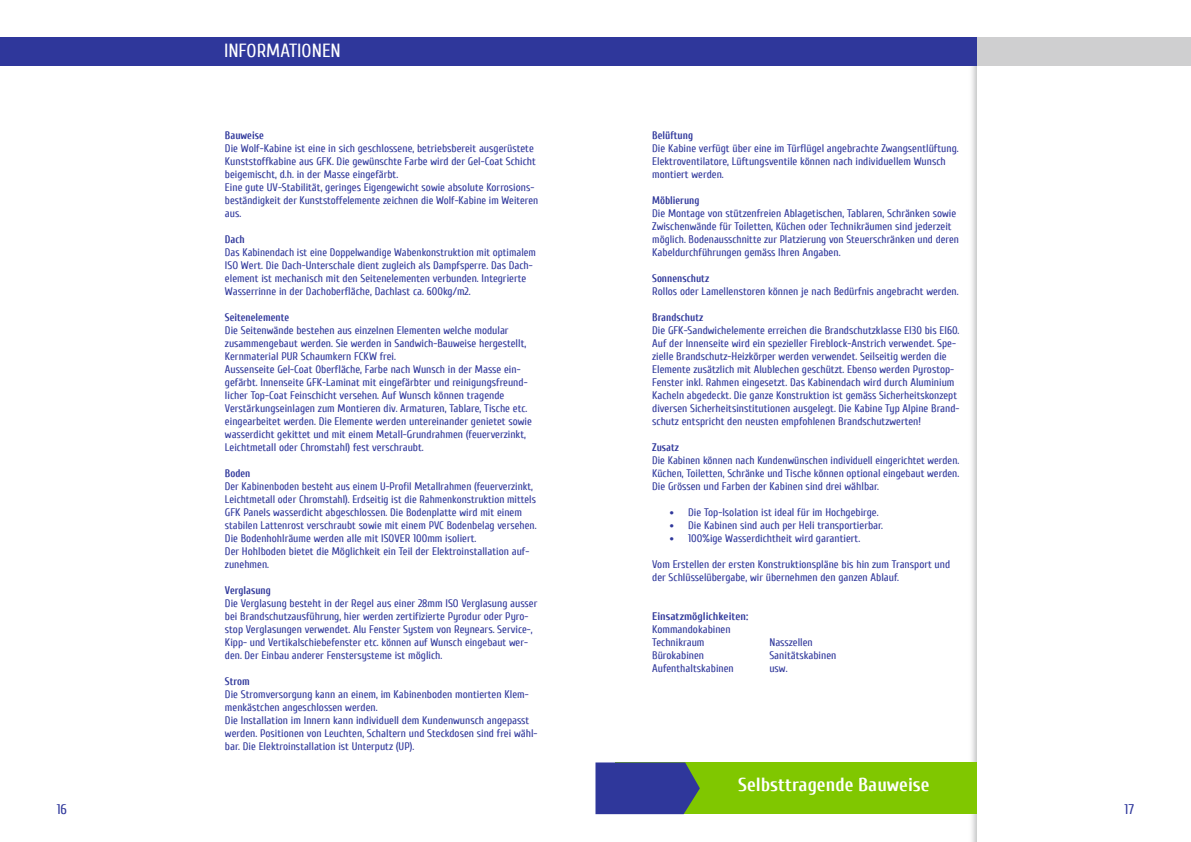
<style>
.page{position:relative;width:1191px;height:842px;background:#fff}
.page>*{position:absolute;margin:0;border:0;box-sizing:border-box;transform-origin:0 0}
.t1{font:700 19px "Cuprum";color:#fff}
.t2{font:19px "Cuprum";color:#fff}
.t3{font:14px "Cuprum";color:#2f379b}
.t4{font:11px/13px "Cuprum";color:#2f379b}
.t5{font:700 11px "Cuprum";color:#2f379b;scale:.94 1}
.t6{font:700 11px "Cuprum";color:#2f379b}
.s1{font-family:"DIN";font-size:10px}
</style>
<div class="page">
<div style="left:0;top:37px;width:595px;height:28px;background:#2f379b"></div>
<img style="left:969px;top:65px;width:8px;height:777px">
<div style="left:595px;top:37px;width:382px;height:28px;background:#2f379b"></div>
<div style="left:977px;top:37px;width:214px;height:28px;background:#cfcfd0"></div>
<div style="left:615px;top:762px;width:362px;height:52px;background:#80c700"></div>
<svg style="left:595px;top:762px;width:105px;height:52px"></svg>
<p class="t3" style="left:57px;top:801px;width:12px">16</p>
<h1 class="t2" style="left:224px;top:40px;width:118px">INFORMATIONEN</h1>
<p class="t5" style="left:225px;top:129px;width:43px">Bauweise</p>
<p class="t4" style="left:225px;top:142px;width:315px">Die Wolf-Kabine ist eine in sich geschlossene, betriebsbereit ausgerüstete Kunststoffkabine aus GFK. Die gewünschte Farbe wird der Gel-Coat Schicht beigemischt, d.h. in der Masse eingefärbt.<br>Eine gute UV-Stabilität, geringes Eigengewicht sowie absolute Korrosions&shy;beständigkeit der Kunststoffelemente zeichnen die Wolf-Kabine im Weiteren aus.</p>
<p class="t5" style="left:225px;top:233px;width:23px">Dach</p>
<p class="t4" style="left:225px;top:246px;width:313px">Das Kabinendach ist eine Doppelwandige Wabenkonstruktion mit optimalem ISO Wert. Die Dach-Unterschale dient zugleich als Dampfsperre. Das Dach&shy;element ist mechanisch mit den Seitenelementen verbunden. Integrierte Wasserrinne in der Dachoberfläche, Dachlast ca. 600kg/m2.</p>
<p class="t5" style="left:225px;top:311px;width:70px">Seitenelemente</p>
<p class="t4" style="left:225px;top:324px;width:308px">Die Seitenwände bestehen aus einzelnen Elementen welche modular zusammengebaut werden. Sie werden in Sandwich-Bauweise hergestellt, Kernmaterial PUR Schaumkern FCKW frei.<br>Aussenseite Gel-Coat Oberfläche, Farbe nach Wunsch in der Masse ein&shy;gefärbt. Innenseite GFK-Laminat mit eingefärbter und reinigungsfreund&shy;licher Top-Coat Feinschicht versehen. Auf Wunsch können tragende Verstärkungseinlagen zum Montieren div. Armaturen, Tablare, Tische etc. eingearbeitet werden. Die Elemente werden untereinander genietet sowie wasserdicht gekittet und mit einem Metall-Grundrahmen (feuerverzinkt, Leichtmetall oder Chromstahl) fest verschraubt.</p>
<p class="t5" style="left:225px;top:467px;width:29px">Boden</p>
<p class="t4" style="left:225px;top:480px;width:313px">Der Kabinenboden besteht aus einem U-Profil Metallrahmen (feuerverzinkt, Leichtmetall oder Chromstahl). Erdseitig ist die Rahmenkonstruktion mittels GFK Panels wasserdicht abgeschlossen. Die Bodenplatte wird mit einem stabilen Lattenrost verschraubt sowie mit einem PVC Bodenbelag versehen.<br>Die Bodenhohlräume werden alle mit ISOVER 100mm isoliert.<br>Der Hohlboden bietet die Möglichkeit ein Teil der Elektroinstallation auf&shy;zunehmen.</p>
<p class="t5" style="left:225px;top:584px;width:50px">Verglasung</p>
<p class="t4" style="left:225px;top:597px;width:314px">Die Verglasung besteht in der Regel aus einer 28mm ISO Verglasung ausser bei Brandschutzausführung, hier werden zertifizierte Pyrodur oder Pyro&shy;stop Verglasungen verwendet. Alu Fenster System von Reynears. Service-, Kipp- und Vertikalschiebefenster etc. können auf Wunsch eingebaut wer&shy;den. Der Einbau anderer Fenstersysteme ist möglich.</p>
<p class="t5" style="left:225px;top:675px;width:28px">Strom</p>
<p class="t4" style="left:225px;top:688px;width:314px">Die Stromversorgung kann an einem, im Kabinenboden montierten Klem&shy;menkästchen angeschlossen werden.<br>Die Installation im Innern kann individuell dem Kundenwunsch angepasst werden. Positionen von Leuchten, Schaltern und Steckdosen sind frei wähl&shy;bar. Die Elektroinstallation ist Unterputz (UP).</p>
<p class="t5" style="left:652px;top:129px;width:45px">Belüftung</p>
<p class="t4" style="left:652px;top:142px;width:308px">Die Kabine verfügt über eine im Türflügel angebrachte Zwangsentlüftung.<br>Elektroventilatore, Lüftungsventile können nach individuellem Wunsch montiert werden.</p>
<p class="t5" style="left:652px;top:194px;width:52px">Möblierung</p>
<p class="t4" style="left:652px;top:207px;width:308px">Die Montage von stützenfreien Ablagetischen, Tablaren, Schränken sowie Zwischenwände für Toiletten, Küchen oder Technikräumen sind jederzeit möglich. Bodenausschnitte zur Platzierung von Steuerschränken und deren Kabeldurchführungen gemäss Ihren Angaben.</p>
<p class="t5" style="left:652px;top:272px;width:62px">Sonnenschutz</p>
<p class="t4" style="left:652px;top:285px;width:308px">Rollos oder Lamellenstoren können je nach Bedürfnis angebracht werden.</p>
<p class="t5" style="left:652px;top:311px;width:56px">Brandschutz</p>
<p class="t4" style="left:652px;top:324px;width:309px">Die GFK-Sandwichelemente erreichen die Brandschutzklasse EI30 bis EI60.<br>Auf der Innenseite wird ein spezieller Fireblock-Anstrich verwendet. Spe&shy;zielle Brandschutz-Heizkörper werden verwendet. Seilseitig werden die Elemente zusätzlich mit Alublechen geschützt. Ebenso werden Pyrostop-Fenster inkl. Rahmen eingesetzt. Das Kabinendach wird durch Aluminium Kacheln abgedeckt. Die ganze Konstruktion ist gemäss Sicherheitskonzept diversen Sicherheitsinstitutionen ausgelegt. Die Kabine Typ Alpine Brand&shy;schutz entspricht den neusten empfohlenen Brandschutzwerten!</p>
<p class="t5" style="left:652px;top:441px;width:30px">Zusatz</p>
<p class="t4" style="left:652px;top:454px;width:309px;text-align:justify">Die Kabinen können nach Kundenwünschen individuell eingerichtet werden.<br>Küchen, Toiletten, Schränke und Tische können optional eingebaut werden.<br>Die Grössen und Farben der Kabinen sind drei wählbar.</p>
<p class="t4" style="left:669px;top:506px;width:211px"><span class="s1">•</span> Die Top-Isolation ist ideal für im Hochgebirge.</p>
<p class="t4" style="left:669px;top:519px;width:215px"><span class="s1">•</span> Die Kabinen sind auch per Heli transportierbar.</p>
<p class="t4" style="left:669px;top:532px;width:193px"><span class="s1">•</span> 100%ige Wasserdichtheit wird garantiert.</p>
<p class="t4" style="left:652px;top:558px;width:299px">Vom Erstellen der ersten Konstruktionspläne bis hin zum Transport und der Schlüsselübergabe, wir übernehmen den ganzen Ablauf.</p>
<p class="t6" style="left:652px;top:610px;width:98px">Einsatzmöglichkeiten:</p>
<p class="t4" style="left:652px;top:623px;width:83px">Kommandokabinen<br>Technikraum<br>Bürokabinen<br>Aufenthaltskabinen</p>
<p class="t4" style="left:769px;top:635px;width:68px">Nasszellen<br>Sanitätskabinen usw.</p>
<h1 class="t1" style="left:738px;top:774px;width:193px">Selbsttragende Bauweise</h1>
<p class="t3" style="left:1124px;top:801px;width:11px">17</p>
</div>
